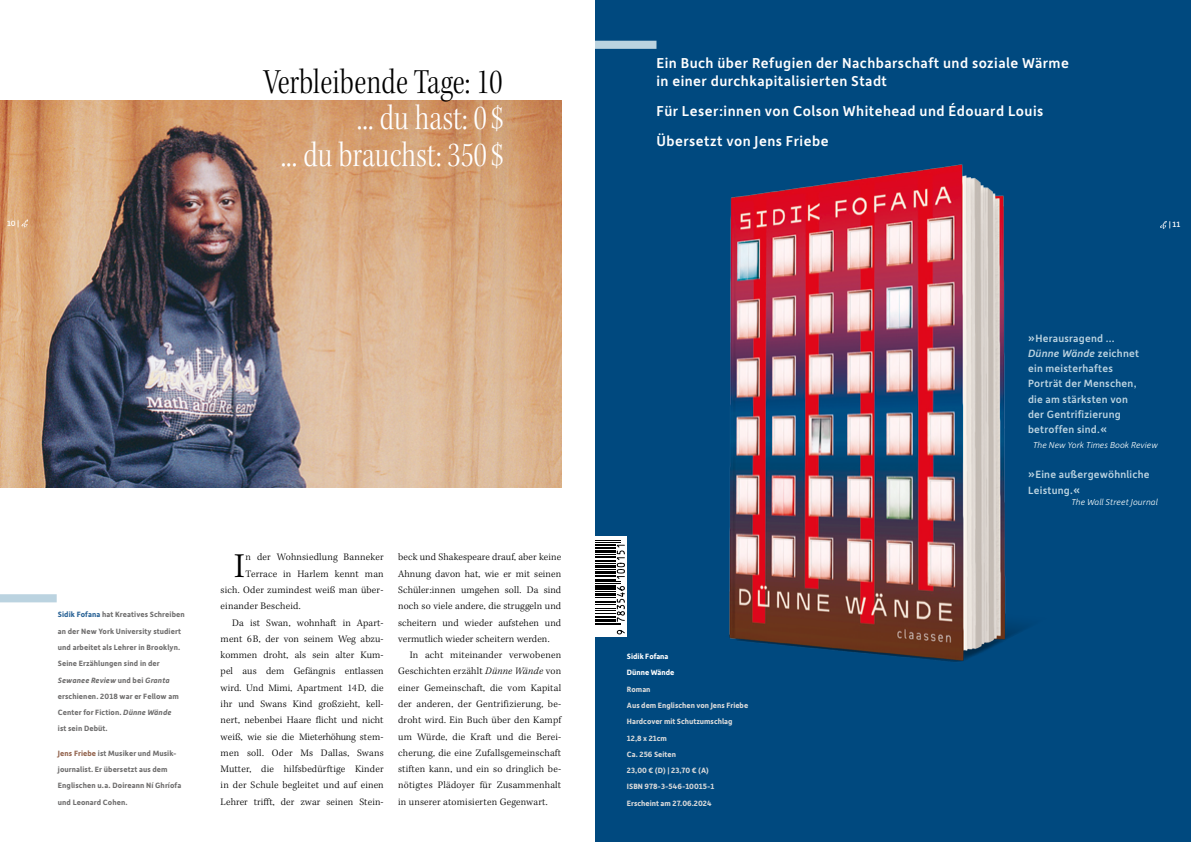
<style>
.page{position:relative;width:1191px;height:842px;background:#fff}
.page>*{position:absolute;margin:0;border:0;box-sizing:border-box;transform-origin:0 0}
.t1{font:36.6px/36.6px "Kepler Std Light Cn Subh";color:#fff;text-align:right}
.t2{font:36.6px "Kepler Std Light Cn Subh";color:#000}
.t3{font:300 35.8px "Kepler Std";color:#000}
.t4{font:500 15.3px/18.3px "Depot New";letter-spacing:.03em;color:#fff}
.t5{font:500 11.2px/15.3px "Depot New";letter-spacing:.02em;color:#bbd3e0}
.t6{font:300 10.2px/16.3px "Kepler Std";letter-spacing:.015em;color:#000;text-align:justify}
.t7{font:italic 300 9.2px "Depot New";letter-spacing:.01em;color:#f7fbfb}
.t8{font:700 8.1px/16.3px "Depot New";letter-spacing:.01em;color:#706f6f}
.t9{font:700 8.1px/16.3px "Depot New";color:#dadada}
.t10{font:700 8.1px/16.3px "Depot New";color:#fff}
.t11{font:500 8.1px "Depot New";color:#fff}
.s1{color:#2a6396}
.s2{font-style:italic}
.s3{color:#93644e}
</style>
<div class="page">
<div style="left:595px;top:0;width:596px;height:842px;background:#00497f"></div>
<div style="left:595px;top:41px;width:61px;height:8px;background:#bbd3e0"></div>
<div style="left:595px;top:536px;width:32px;height:101px;background:#fff"></div>
<svg style="left:595px;top:540px;width:30px;height:95px"></svg>
<svg style="left:1160px;top:221px;width:6px;height:8px"></svg>
<img style="left:729px;top:164px;width:297px;height:498px">
<img style="left:0;top:101px;width:561px;height:387px">
<svg style="left:21px;top:219px;width:7px;height:8px"></svg>
<div style="left:0;top:594px;width:57px;height:8px;background:#bbd3e0"></div>
<p class="t11" style="left:7px;top:218px;width:14px">10 |</p>
<h1 class="t2" style="left:263px;top:62px;width:240px">Verbleibende Tage: 10</h1>
<h1 class="t1" style="left:281px;top:100px;width:224px">... du hast: 0 $<br>... du brauchst: 350 $</h1>
<p class="t8" style="left:58px;top:606px;width:128px"><span class="s1">Sidik Fofana</span> hat Kreatives Schreiben an der New York University studiert und arbeitet als Lehrer in Brooklyn.<br>Seine Erzählungen sind in der<br><span class="s2">Sewanee Review</span> und bei <span class="s2">Granta </span>erschienen. 2018 war er Fellow am<br>Center for Fiction. <span class="s2">Dünne Wände<br></span>ist sein Debüt.</p>
<p class="t8" style="left:58px;top:745px;width:125px"><span class="s3">Jens Friebe</span> ist Musiker und Musik&shy;journalist. Er übersetzt aus dem<br>Englischen u. a. Doireann Ní Ghríofa und Leonard Cohen.</p>
<h2 class="t3" style="left:234px;top:545px;width:12px">I</h2>
<p class="t6" style="left:246px;top:549px;width:140px">n der Wohnsiedlung Banneker</p>
<p class="t6" style="left:246px;top:566px;width:140px">Terrace in Harlem kennt man</p>
<p class="t6" style="left:221px;top:582px;width:164px">sich. Oder zumindest weiß man über-</p>
<p class="t6" style="left:221px;top:598px;width:82px">einander Bescheid.</p>
<p class="t6" style="left:232px;top:615px;width:153px">Da ist Swan, wohnhaft in Apart-</p>
<p class="t6" style="left:221px;top:631px;width:164px">ment 6B, der von seinem Weg abzu-</p>
<p class="t6" style="left:221px;top:647px;width:164px">kommen droht, als sein alter Kum-</p>
<p class="t6" style="left:221px;top:663px;width:164px">pel aus dem Gefängnis entlassen</p>
<p class="t6" style="left:221px;top:680px;width:164px">wird. Und Mimi, Apartment 14D, die</p>
<p class="t6" style="left:221px;top:696px;width:164px">ihr und Swans Kind großzieht, kell-</p>
<p class="t6" style="left:221px;top:712px;width:164px">nert, nebenbei Haare flicht und nicht</p>
<p class="t6" style="left:221px;top:729px;width:164px">weiß, wie sie die Mieterhöhung stem-</p>
<p class="t6" style="left:221px;top:745px;width:164px">men soll. Oder Ms Dallas, Swans</p>
<p class="t6" style="left:221px;top:761px;width:164px">Mutter, die hilfsbedürftige Kinder</p>
<p class="t6" style="left:221px;top:777px;width:164px">in der Schule begleitet und auf einen</p>
<p class="t6" style="left:221px;top:794px;width:164px">Lehrer trifft, der zwar seinen Stein-</p>
<p class="t6" style="left:398px;top:549px;width:164px">beck und Shakespeare drauf, aber keine Ahnung davon hat, wie er mit seinen Schüler:innen umgehen soll. Da sind noch so viele andere, die struggeln und scheitern und wieder aufstehen und vermutlich wieder scheitern werden.</p>
<p class="t6" style="left:398px;top:647px;width:165px;text-indent:12px">In acht miteinander verwobenen Geschichten erzählt <span class="s2">Dünne Wände</span> von einer Gemeinschaft, die vom Kapital der anderen, der Gentrifizierung, be&shy;droht wird. Ein Buch über den Kampf um Würde, die Kraft und die Berei&shy;cherung, die eine Zufallsgemeinschaft stiften kann, und ein so dringlich be&shy;nötigtes Plädoyer für Zusammenhalt in unserer atomisierten Gegenwart.</p>
<h3 class="t4" style="left:656px;top:53px;width:414px">Ein Buch über Refugien der Nachbarschaft und soziale Wärme in einer durchkapitalisierten Stadt</h3>
<h3 class="t4" style="left:656px;top:95px;width:388px;line-height:29.9px">Für Leser:innen von Colson Whitehead und Édouard Louis<br>Übersetzt von Jens Friebe</h3>
<p class="t11" style="left:1168px;top:219px;width:13px">| 11</p>
<p class="t5" style="left:1028px;top:330px;width:112px">»Herausragend ...<br><span class="s2">Dünne Wände</span> zeichnet ein meisterhaftes<br>Porträt der Menschen, die am stärksten von der Gentrifizierung betroffen sind.«</p>
<p class="t7" style="left:1033px;top:439px;width:126px">The New York Times Book Review</p>
<p class="t5" style="left:1028px;top:466px;width:123px">»Eine außergewöhnliche<br>Leistung.«</p>
<p class="t7" style="left:1071px;top:496px;width:88px">The Wall Street Journal</p>
<p class="t10" style="left:627px;top:648px;width:49px">Sidik Fofana<br>Dünne Wände</p>
<p class="t9" style="left:627px;top:680px;width:123px">Roman<br>Aus dem Englischen von Jens Friebe<br>Hardcover mit Schutzumschlag<br>12,8 x 21cm<br>Ca. 256 Seiten<br>23,00 € (D) | 23,70 € (A)<br>ISBN 978-3-546-10015-1<br>Erscheint am 27.06.2024</p>
</div>
